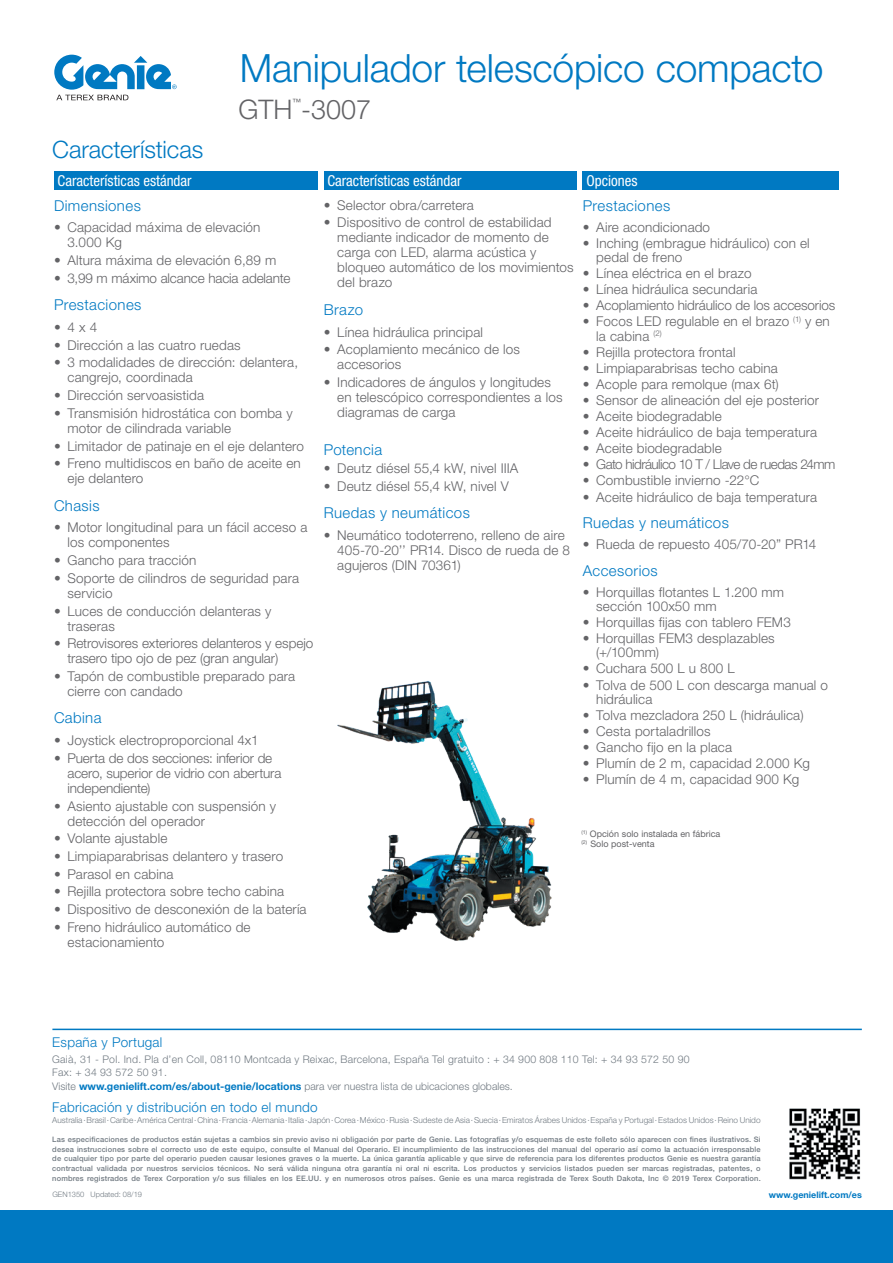
<style>
.page{position:relative;width:893px;height:1263px;background:#fff}
.page>*{position:absolute;margin:0;border:0;box-sizing:border-box;transform-origin:0 0}
.t1{font:300 39px "Helvetica Neue LT Std";letter-spacing:-.005em;color:#0079c2}
.t2{font:300 27px "Helvetica Neue LT Std";color:#636366}
.t3{font:300 24px "Helvetica Neue LT Std";letter-spacing:-.005em;color:#0079c2}
.t4{font:300 15px "Helvetica Neue LT Std";letter-spacing:.025em;color:#0079c2}
.t5{font:condensed 15px "Helvetica Neue LT Std";color:#fff}
.t6{font:300 13.5px/15px "Helvetica Neue LT Std";letter-spacing:.01em;color:#636366}
.t7{font:300 13.5px/15px "Helvetica Neue LT Std";letter-spacing:-.01em;color:#636366}
.t8{font:300 13.5px "Helvetica Neue LT Std";letter-spacing:.02em;color:#0079c2}
.t9{font:300 13.5px "Helvetica Neue LT Std";letter-spacing:-.04em;color:#636366}
.t10{font:300 10.5px/13.4px "Helvetica Neue LT Std";letter-spacing:.02em;color:#717a82}
.t11{font:9px/10.5px "Helvetica Neue LT Std";color:#636366}
.t12{font:700 9px "Helvetica Neue LT Std";color:#0079c2}
.t13{font:condensed 8.7px "Helvetica Neue LT Std";color:#636366}
.t14{font:300 8.25px "Helvetica Neue LT Std";color:#717a82}
.t15{font:500 7.5px/9.8px "Helvetica Neue LT Std";letter-spacing:.02em;color:#717a82;text-align:justify}
.t16{font:300 7.5px "Helvetica Neue LT Std";color:#717a82}
.s1{font-weight:700;color:#0079c2}
</style>
<div class="page">
<svg style="left:54px;top:55px;width:123px;height:45px"></svg>
<div style="left:54px;top:171px;width:263px;height:19px;background:#0079c2"></div>
<div style="left:324px;top:171px;width:252px;height:19px;background:#0079c2"></div>
<div style="left:583px;top:171px;width:256px;height:19px;background:#0079c2"></div>
<img style="left:337px;top:681px;width:215px;height:260px">
<div style="left:0;top:1210px;width:893px;height:53px;background:#0079c2"></div>
<img style="left:789px;top:1108px;width:72px;height:72px">
<hr style="left:52px;top:1029px;width:810px;height:1px;background:#0079c2">
<h1 class="t1" style="left:240px;top:44px;width:585px">Manipulador telescópico compacto</h1>
<h3 class="t3" style="left:52px;top:134px;width:153px">Características</h3>
<p class="t13" style="left:293px;top:97px;width:10px">™</p>
<h2 class="t2" style="left:239px;top:93px;width:134px">GTH -3007</h2>
<p class="t5" style="left:58px;top:172px;width:136px">Características estándar</p>
<p class="t5" style="left:327px;top:172px;width:136px">Características estándar</p>
<p class="t5" style="left:586px;top:172px;width:53px">Opciones</p>
<p class="t6" style="left:324px;top:197px;width:152px">• Selector obra/carretera</p>
<p class="t6" style="left:337px;top:215px;width:238px;text-indent:-14px">• Dispositivo de control de estabilidad mediante indicador de momento de carga con LED, alarma acústica y bloqueo automático de los movimientos del brazo</p>
<p class="t4" style="left:324px;top:300px;width:41px">Brazo</p>
<p class="t6" style="left:324px;top:324px;width:161px">• Línea hidráulica principal</p>
<p class="t6" style="left:337px;top:342px;width:184px;text-indent:-14px">• Acoplamiento mecánico de los accesorios</p>
<p class="t6" style="left:337px;top:374px;width:227px;text-indent:-14px">• Indicadores de ángulos y longitudes en telescópico correspondientes a los diagramas de carga</p>
<p class="t4" style="left:324px;top:441px;width:60px">Potencia</p>
<p class="t6" style="left:324px;top:460px;width:196px">• Deutz diésel 55,4 kW, nivel IIIA</p>
<p class="t6" style="left:324px;top:478px;width:186px">• Deutz diésel 55,4 kW, nivel V</p>
<p class="t4" style="left:324px;top:504px;width:148px">Ruedas y neumáticos</p>
<p class="t6" style="left:337px;top:527px;width:234px;text-indent:-14px">• Neumático todoterreno, relleno de aire<br>405-70-20’’ PR14. Disco de rueda de 8 agujeros (DIN 70361)</p>
<p class="t4" style="left:54px;top:196px;width:88px">Dimensiones</p>
<p class="t6" style="left:68px;top:220px;width:195px;text-indent:-14px">• Capacidad máxima de elevación<br>3.000 Kg</p>
<p class="t6" style="left:54px;top:253px;width:224px">• Altura máxima de elevación 6,89 m</p>
<p class="t7" style="left:54px;top:270px;width:238px">• 3,99 m máximo alcance hacia adelante</p>
<p class="t4" style="left:54px;top:296px;width:89px">Prestaciones</p>
<p class="t6" style="left:54px;top:319px;width:45px">• 4 x 4</p>
<p class="t6" style="left:54px;top:337px;width:188px">• Dirección a las cuatro ruedas</p>
<p class="t6" style="left:68px;top:355px;width:232px;text-indent:-14px">• 3 modalidades de dirección: delantera, cangrejo, coordinada</p>
<p class="t6" style="left:54px;top:387px;width:152px">• Dirección servoasistida</p>
<p class="t6" style="left:68px;top:405px;width:227px;text-indent:-14px">• Transmisión hidrostática con bomba y motor de cilindrada variable</p>
<p class="t6" style="left:54px;top:438px;width:251px">• Limitador de patinaje en el eje delantero</p>
<p class="t6" style="left:68px;top:456px;width:235px;text-indent:-14px">• Freno multidiscos en baño de aceite en eje delantero</p>
<p class="t4" style="left:54px;top:496px;width:47px">Chasis</p>
<p class="t6" style="left:68px;top:520px;width:241px;text-indent:-14px">• Motor longitudinal para un fácil acceso a los componentes</p>
<p class="t6" style="left:54px;top:553px;width:144px">• Gancho para tracción</p>
<p class="t6" style="left:68px;top:570px;width:233px;text-indent:-14px">• Soporte de cilindros de seguridad para servicio</p>
<p class="t6" style="left:68px;top:603px;width:205px;text-indent:-14px">• Luces de conducción delanteras y traseras</p>
<p class="t6" style="left:68px;top:636px;width:247px;text-indent:-14px">• Retrovisores exteriores delanteros y espejo trasero tipo ojo de pez (gran angular)</p>
<p class="t6" style="left:68px;top:668px;width:229px;text-indent:-14px">• Tapón de combustible preparado para cierre con candado</p>
<p class="t4" style="left:54px;top:709px;width:49px">Cabina</p>
<p class="t6" style="left:54px;top:733px;width:206px">• Joystick electroproporcional 4x1</p>
<p class="t7" style="left:68px;top:750px;width:215px;text-indent:-14px">• Puerta de dos secciones: inferior de acero, superior de vidrio con abertura independiente)</p>
<p class="t6" style="left:68px;top:798px;width:210px;text-indent:-14px">• Asiento ajustable con suspensión y detección del operador</p>
<p class="t6" style="left:54px;top:831px;width:115px">• Volante ajustable</p>
<p class="t6" style="left:54px;top:848px;width:231px">• Limpiaparabrisas delantero y trasero</p>
<p class="t6" style="left:54px;top:866px;width:121px">• Parasol en cabina</p>
<p class="t6" style="left:54px;top:884px;width:232px">• Rejilla protectora sobre techo cabina</p>
<p class="t6" style="left:54px;top:901px;width:254px">• Dispositivo de desconexión de la batería</p>
<p class="t6" style="left:68px;top:919px;width:185px;text-indent:-14px">• Freno hidráulico automático de estacionamiento</p>
<p class="t4" style="left:583px;top:196px;width:89px">Prestaciones</p>
<p class="t6" style="left:583px;top:219px;width:129px">• Aire acondicionado</p>
<p class="t6" style="left:596px;top:236px;width:215px;line-height:14.2px;text-indent:-14px">• Inching (embrague hidráulico) con el pedal de freno</p>
<p class="t6" style="left:583px;top:265px;width:170px">• Línea eléctrica en el brazo</p>
<p class="t6" style="left:583px;top:282px;width:176px">• Línea hidráulica secundaria</p>
<p class="t7" style="left:583px;top:298px;width:254px">• Acoplamiento hidráulico de los accesorios</p>
<p class="t6" style="left:596px;top:314px;width:235px;line-height:14.2px;text-indent:-13px">• Focos LED regulable en el brazo <sup>(1)</sup> y en la cabina <sup>(2)</sup></p>
<p class="t6" style="left:583px;top:344px;width:154px">• Rejilla protectora frontal</p>
<p class="t6" style="left:583px;top:360px;width:197px">• Limpiaparabrisas techo cabina</p>
<p class="t6" style="left:583px;top:376px;width:198px">• Acople para remolque (max 6t)</p>
<p class="t6" style="left:583px;top:392px;width:238px">• Sensor de alineación del eje posterior</p>
<p class="t6" style="left:583px;top:408px;width:140px">• Aceite biodegradable</p>
<p class="t6" style="left:583px;top:425px;width:236px">• Aceite hidráulico de baja temperatura</p>
<p class="t6" style="left:583px;top:441px;width:140px">• Aceite biodegradable</p>
<p class="t9" style="left:583px;top:456px;width:254px">• Gato hidráulico 10 T / Llave de ruedas 24mm</p>
<p class="t6" style="left:583px;top:473px;width:178px">• Combustible invierno -22°C</p>
<p class="t6" style="left:583px;top:489px;width:236px">• Aceite hidráulico de baja temperatura</p>
<p class="t4" style="left:583px;top:514px;width:148px">Ruedas y neumáticos</p>
<p class="t6" style="left:583px;top:536px;width:235px">• Rueda de repuesto 405/70-20” PR14</p>
<p class="t4" style="left:583px;top:561px;width:77px">Accesorios</p>
<p class="t6" style="left:596px;top:584px;width:189px;line-height:14.2px;text-indent:-14px">• Horquillas flotantes L 1.200 mm sección 100x50 mm</p>
<p class="t6" style="left:583px;top:614px;width:210px">• Horquillas fijas con tablero FEM3</p>
<p class="t6" style="left:596px;top:631px;width:180px;line-height:14.2px;text-indent:-14px">• Horquillas FEM3 desplazables (+/100mm)</p>
<p class="t6" style="left:583px;top:661px;width:153px">• Cuchara 500 L u 800 L</p>
<p class="t6" style="left:596px;top:677px;width:233px;line-height:14.2px;text-indent:-14px">• Tolva de 500 L con descarga manual o hidráulica</p>
<p class="t6" style="left:583px;top:707px;width:222px">• Tolva mezcladora 250 L (hidráulica)</p>
<p class="t6" style="left:583px;top:723px;width:129px">• Cesta portaladrillos</p>
<p class="t6" style="left:583px;top:739px;width:151px">• Gancho fijo en la placa</p>
<p class="t6" style="left:583px;top:756px;width:229px">• Plumín de 2 m, capacidad 2.000 Kg</p>
<p class="t6" style="left:583px;top:772px;width:218px">• Plumín de 4 m, capacidad 900 Kg</p>
<p class="t11" style="left:581px;top:828px;width:140px"><sup>(1)</sup> Opción solo instalada en fábrica <sup>(2)</sup> Solo post-venta</p>
<p class="t8" style="left:52px;top:1034px;width:112px">España y Portugal</p>
<p class="t10" style="left:52px;top:1052px;width:639px">Gaià, 31 - Pol. Ind. Pla d’en Coll, 08110 Montcada y Reixac, Barcelona, España Tel gratuito : + 34 900 808 110 Tel: + 34 93 572 50 90<br>Fax: + 34 93 572 50 91.<br>Visite <span class="s1">www.genielift.com/es/about-genie/locations</span> para ver nuestra lista de ubicaciones globales.</p>
<p class="t8" style="left:52px;top:1099px;width:267px">Fabricación y distribución en todo el mundo</p>
<p class="t14" style="left:52px;top:1115px;width:710px">Australia · Brasil · Caribe · América Central · China · Francia · Alemania · Italia · Japón · Corea · México · Rusia · Sudeste de Asia · Suecia · Emiratos Árabes Unidos · España y Portugal · Estados Unidos · Reino Unido</p>
<p class="t15" style="left:52px;top:1134px;width:710px">Las especificaciones de productos están sujetas a cambios sin previo aviso ni obligación por parte de Genie. Las fotografías y/o esquemas de este folleto sólo aparecen con fines ilustrativos. Si desea instrucciones sobre el correcto uso de este equipo, consulte el Manual del Operario. El incumplimiento de las instrucciones del manual del operario así como la actuación irresponsable de cualquier tipo por parte del operario pueden causar lesiones graves o la muerte. La única garantía aplicable y que sirve de referencia para los diferentes productos Genie es nuestra garantía contractual validada por nuestros servicios técnicos. No será válida ninguna otra garantía ni oral ni escrita. Los productos y servicios listados pueden ser marcas registradas, patentes, o nombres registrados de Terex Corporation y/o sus filiales en los EE.UU. y en numerosos otros países. Genie es una marca registrada de Terex South Dakota, Inc © 2019 Terex Corporation.</p>
<p class="t16" style="left:52px;top:1190px;width:91px">GEN1350 Updated: 08/19</p>
<p class="t12" style="left:769px;top:1190px;width:94px">www.genielift.com/es</p>
</div>
